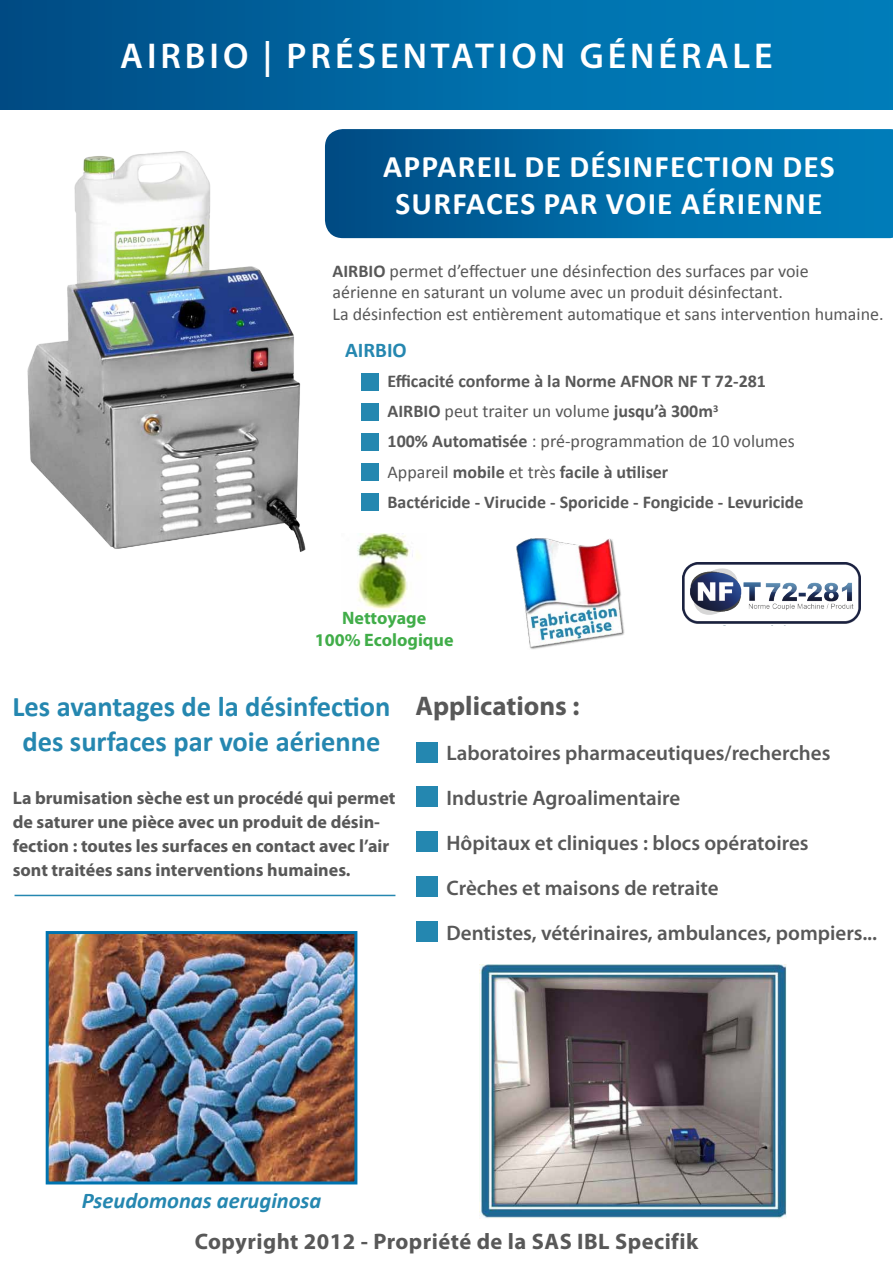
<style>
.page{position:relative;width:893px;height:1263px;background:#fff}
.page>*{position:absolute;margin:0;border:0;box-sizing:border-box;transform-origin:0 0}
.t1{font:600 36px "Myriad Pro";letter-spacing:.11em;color:#fff}
.t2{font:700 31.5px/37.8px "Calibri";letter-spacing:.04em;color:#fff;text-align:center}
.t3{font:700 28.5px/34.2px "Calibri";color:#2587b0;text-align:center}
.t4{font:700 27px "Myriad Pro";color:#585858}
.t5{font:700 22.5px "Myriad Pro";letter-spacing:.02em;color:#585858}
.t6{font:italic 700 22.5px "Calibri";color:#2587b0}
.t7{font:600 21px/45px "Myriad Pro";color:#585858}
.t8{font:700 21px "Calibri";color:#2587b0}
.t9{font:700 18px/30px "Calibri";color:#585858}
.t10{font:18px/21.6px "Calibri";color:#585858}
.t11{font:700 18px/24px "Myriad Pro";color:#585858}
.t12{font:700 18px/21.6px "Myriad Pro";color:#41ad49;text-align:center}
.s1{font-weight:700}
.s2{font-weight:400}
</style>
<div class="page">
<svg style="left:325px;top:129px;width:568px;height:109px;background:#0069a4"></svg>
<div style="left:0;top:0;width:893px;height:109px;background:linear-gradient(to right,#004e87,#0083c1)"></div>
<img style="left:361px;top:374px;width:17px;height:17px">
<img style="left:361px;top:404px;width:17px;height:17px">
<img style="left:361px;top:434px;width:17px;height:17px">
<img style="left:361px;top:464px;width:17px;height:17px">
<img style="left:361px;top:494px;width:17px;height:17px">
<img style="left:357px;top:534px;width:63px;height:78px">
<img style="left:517px;top:538px;width:108px;height:111px">
<img style="left:27px;top:142px;width:301px;height:410px">
<img style="left:682px;top:562px;width:178px;height:62px">
<img style="left:416px;top:742px;width:22px;height:20px">
<img style="left:416px;top:786px;width:22px;height:20px">
<img style="left:416px;top:831px;width:22px;height:20px">
<img style="left:416px;top:876px;width:22px;height:20px">
<img style="left:416px;top:921px;width:22px;height:20px">
<hr style="left:15px;top:895px;width:380px;height:1px;background:#2587b0">
<img style="left:480px;top:965px;width:306px;height:253px">
<img style="left:50px;top:935px;width:303px;height:245px">
<div style="left:46px;top:931px;width:311px;height:253px;border:3px solid #0073af"></div>
<h1 class="t1" style="left:120px;top:33px;width:654px">AIRBIO | Présentation générale</h1>
<h2 class="t2" style="left:383px;top:147px;width:453px">Appareil de désinfection des surfaces par voie aérienne</h2>
<p class="t10" style="left:333px;top:260px;width:552px"><span class="s1">AIRBIO</span> permet d’effectuer une désinfection des surfaces par voie<br>aérienne en saturant un volume avec un produit désinfectant.<br>La désinfection est entièrement automatique et sans intervention humaine.</p>
<p class="t8" style="left:345px;top:337px;width:52px">AIRBIO</p>
<p class="t9" style="left:388px;top:366px;width:418px">Efficacité conforme à la Norme AFNOR NF T 72-281<br>AIRBIO <span class="s2">peut traiter un volume</span> jusqu’à 300m<sup>3<br></sup>100% Automatisée <span class="s2">: pré-programmation de 10 volumes Appareil</span> mobile <span class="s2">et très</span> facile à utiliser<br>Bactéricide - Virucide - Sporicide - Fongicide - Levuricide</p>
<p class="t12" style="left:315px;top:607px;width:140px">Nettoyage<br>100% Ecologique</p>
<h3 class="t3" style="left:13px;top:690px;width:379px">Les avantages de la désinfection des surfaces par voie aérienne</h3>
<p class="t11" style="left:13px;top:786px;width:384px">La brumisation sèche est un procédé qui permet de saturer une pièce avec un produit de désin&shy;fection : toutes les surfaces en contact avec l’air sont traitées sans interventions humaines.</p>
<h3 class="t4" style="left:415px;top:688px;width:165px">Applications :</h3>
<p class="t7" style="left:446px;top:730px;width:432px">Laboratoires pharmaceutiques/recherches Industrie Agroalimentaire<br>Hôpitaux et cliniques : blocs opératoires Crèches et maisons de retraite<br>Dentistes, vétérinaires, ambulances, pompiers...</p>
<p class="t6" style="left:82px;top:1186px;width:241px">Pseudomonas aeruginosa</p>
<p class="t5" style="left:195px;top:1227px;width:505px">Copyright 2012 - Propriété de la SAS IBL Specifik</p>
</div>
